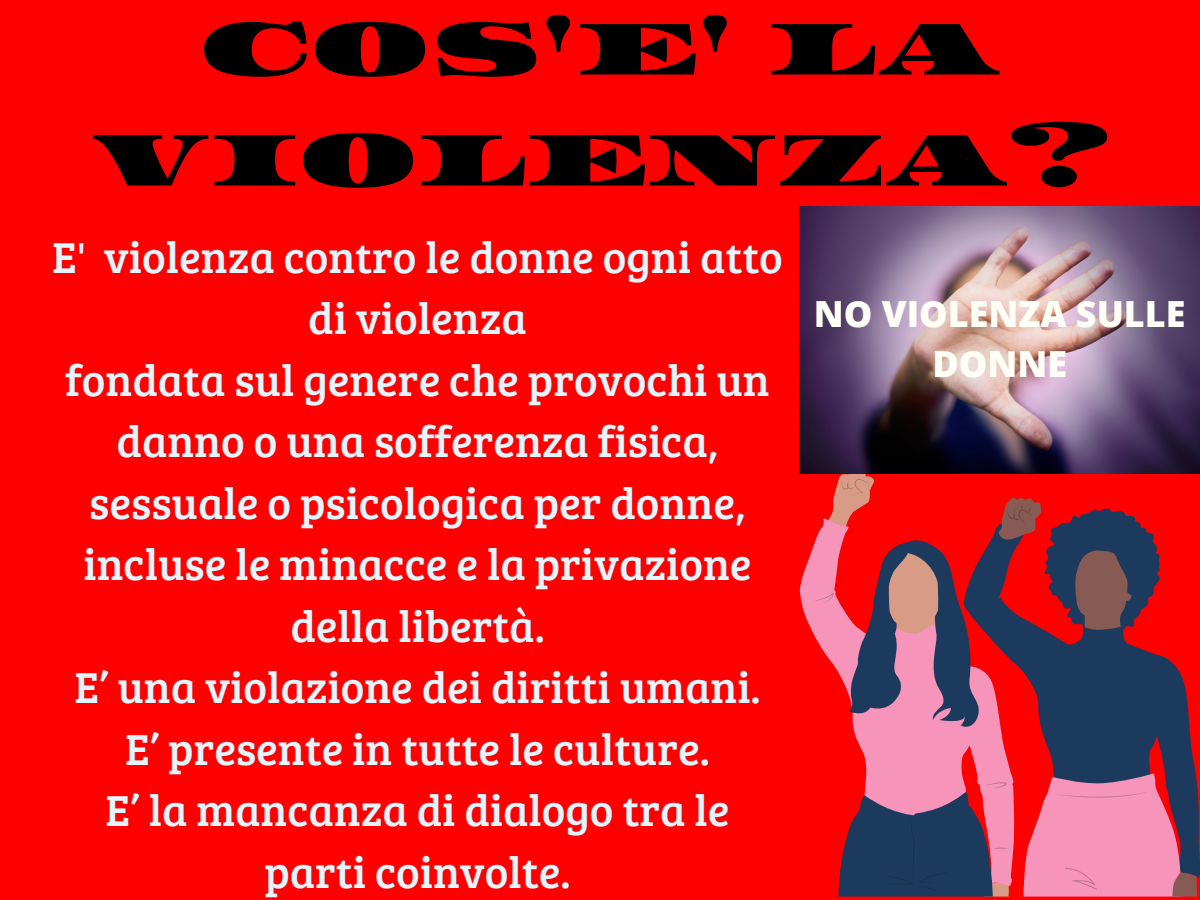
<style>
.page{position:relative;width:1200px;height:900px;background:#f00}
.page>*{position:absolute;margin:0;border:0;box-sizing:border-box;transform-origin:0 0}
.t1{font:80px/111px "Asset";color:#000;text-align:center}
.t2{font:44.8px/61.6px "Bree Serif";color:#e4f5fd;text-align:center}
.t3{font:800 36px/49.6px "Open Sans";color:#fefff6;text-align:center}
</style>
<div class="page">
<svg style="left:800px;top:518px;width:212px;height:369px"></svg>
<svg style="left:847px;top:535px;width:117px;height:196px"></svg>
<svg style="left:964px;top:523px;width:236px;height:355px;fill:#1b3a5d"></svg>
<svg style="left:827px;top:473px;width:48px;height:56px"></svg>
<svg style="left:814px;top:593px;width:19px;height:10px"></svg>
<svg style="left:838px;top:782px;width:171px;height:115px;background:#684a6a"></svg>
<svg style="left:1023px;top:773px;width:174px;height:124px;background:#d57797"></svg>
<svg style="left:997px;top:497px;width:165px;height:136px"></svg>
<img style="left:800px;top:206px;width:400px;height:267px">
<h1 class="t1" style="left:89px;top:-8px;width:1023px">COS'E' LA<br>VIOLENZA?</h1>
<p class="t2" style="left:52px;top:224px;width:732px">E' violenza contro le donne ogni atto di violenza<br>fondata sul genere che provochi un danno o una sofferenza fisica, sessuale o psicologica per donne, incluse le minacce e la privazione della libertà.<br>E’ una violazione dei diritti umani.<br>E’ presente in tutte le culture.<br>E’ la mancanza di dialogo tra le parti coinvolte.</p>
<p class="t3" style="left:814px;top:288px;width:373px">NO VIOLENZA SULLE<br>DONNE</p>
</div>
